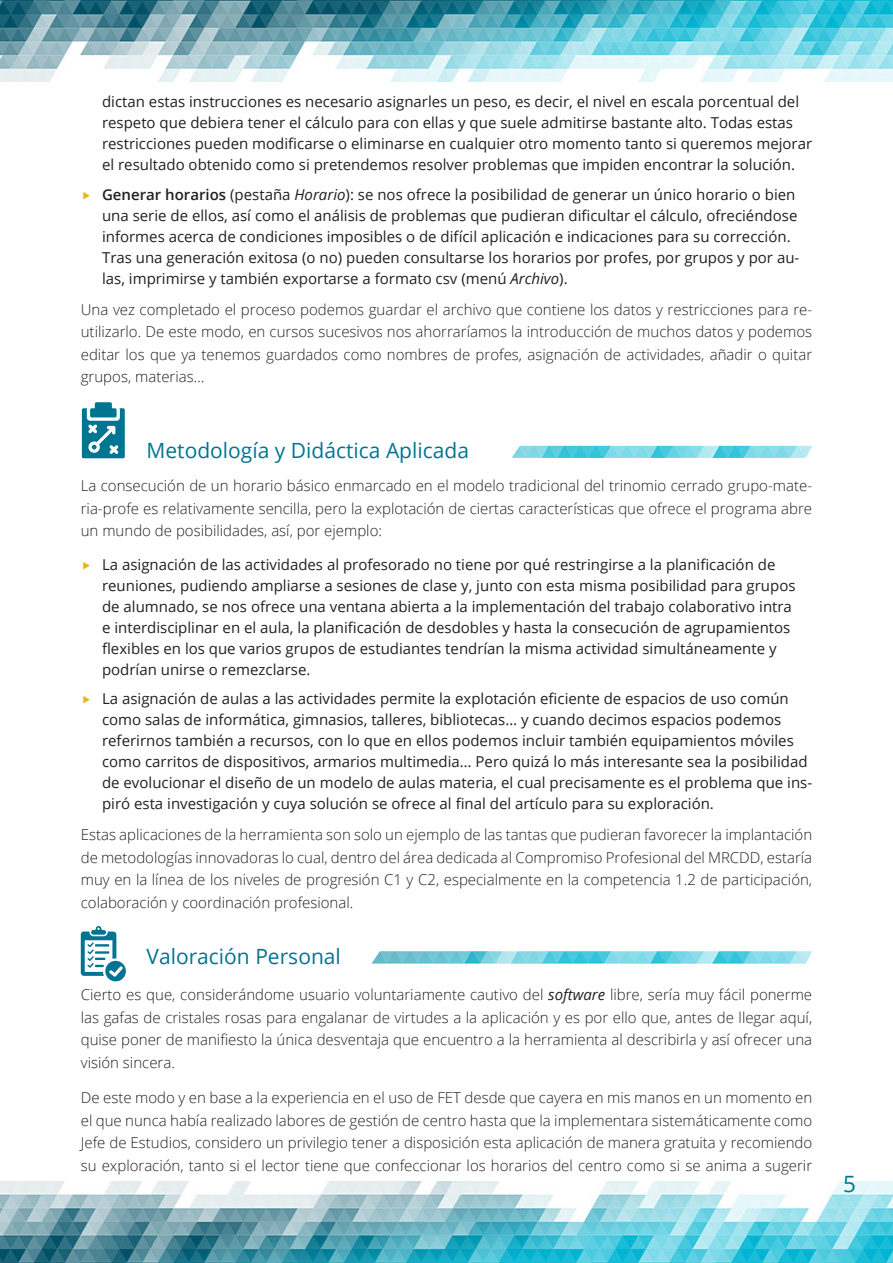
<style>
.page{position:relative;width:893px;height:1263px;background:#fff}
.page>*{position:absolute;margin:0;border:0;box-sizing:border-box;transform-origin:0 0}
.t1{font:22.5px "Open Sans";color:#007591}
.Titulo_sección{font:21px "Open Sans";color:#007591}
.t2{font:15px/21px "Open Sans";color:#231f20}
.base{font:300 15px/22.5px "Open Sans";color:#231f20;text-align:justify}
.s1{font-weight:600}
.s2{font-style:italic}
.s3{font-weight:400;font-style:italic}
</style>
<div class="page">
<img style="left:0;top:0;width:893px;height:81px">
<img style="left:0;top:1182px;width:893px;height:81px">
<svg style="left:82px;top:402px;width:43px;height:56px"></svg>
<img style="left:512px;top:446px;width:300px;height:12px">
<svg style="left:81px;top:926px;width:45px;height:55px"></svg>
<img style="left:371px;top:951px;width:441px;height:13px">
<p class="t2" style="left:102px;top:91px;width:712px">dictan estas instrucciones es necesario asignarles un peso, es decir, el nivel en escala porcentual del respeto que debiera tener el cálculo para con ellas y que suele admitirse bastante alto. Todas estas restricciones pueden modificarse o eliminarse en cualquier otro momento tanto si queremos mejorar el resultado obtenido como si pretendemos resolver problemas que impiden encontrar la solución.</p>
<p class="t2" style="left:102px;top:183px;width:699px"><span class="s1">Generar horarios</span> (pestaña <span class="s2">Horario</span>): se nos ofrece la posibilidad de generar un único horario o bien una serie de ellos, así como el análisis de problemas que pudieran dificultar el cálculo, ofreciéndose informes acerca de condiciones imposibles o de difícil aplicación e indicaciones para su corrección.<br>Tras una generación exitosa (o no) pueden consultarse los horarios por profes, por grupos y por au&shy;las, imprimirse y también exportarse a formato csv (menú <span class="s2">Archivo</span>).</p>
<p class="base" style="left:81px;top:298px;width:733px">Una vez completado el proceso podemos guardar el archivo que contiene los datos y restricciones para re&shy;utilizarlo. De este modo, en cursos sucesivos nos ahorraríamos la introducción de muchos datos y podemos editar los que ya tenemos guardados como nombres de profes, asignación de actividades, añadir o quitar grupos, materias…</p>
<p class="Titulo_sección" style="left:147px;top:436px;width:324px">Metodología y Didáctica Aplicada</p>
<p class="base" style="left:81px;top:474px;width:733px">La consecución de un horario básico enmarcado en el modelo tradicional del trinomio cerrado grupo-mate&shy;ria-profe es relativamente sencilla, pero la explotación de ciertas características que ofrece el programa abre un mundo de posibilidades, así, por ejemplo:</p>
<p class="t2" style="left:102px;top:554px;width:695px">La asignación de las actividades al profesorado no tiene por qué restringirse a la planificación de reuniones, pudiendo ampliarse a sesiones de clase y, junto con esta misma posibilidad para grupos de alumnado, se nos ofrece una ventana abierta a la implementación del trabajo colaborativo intra e interdisciplinar en el aula, la planificación de desdobles y hasta la consecución de agrupamientos flexibles en los que varios grupos de estudiantes tendrían la misma actividad simultáneamente y podrían unirse o remezclarse.</p>
<p class="t2" style="left:102px;top:688px;width:712px">La asignación de aulas a las actividades permite la explotación eficiente de espacios de uso común como salas de informática, gimnasios, talleres, bibliotecas… y cuando decimos espacios podemos referirnos también a recursos, con lo que en ellos podemos incluir también equipamientos móviles como carritos de dispositivos, armarios multimedia… Pero quizá lo más interesante sea la posibilidad de evolucionar el diseño de un modelo de aulas materia, el cual precisamente es el problema que ins&shy;piró esta investigación y cuya solución se ofrece al final del artículo para su exploración.</p>
<p class="base" style="left:81px;top:823px;width:733px">Estas aplicaciones de la herramienta son solo un ejemplo de las tantas que pudieran favorecer la implantación de metodologías innovadoras lo cual, dentro del área dedicada al Compromiso Profesional del MRCDD, estaría muy en la línea de los niveles de progresión C1 y C2, especialmente en la competencia 1.2 de participación, colaboración y coordinación profesional.</p>
<p class="Titulo_sección" style="left:147px;top:942px;width:196px">Valoración Personal</p>
<p class="base" style="left:81px;top:983px;width:733px">Cierto es que, considerándome usuario voluntariamente cautivo del <span class="s3">software</span> libre, sería muy fácil ponerme las gafas de cristales rosas para engalanar de virtudes a la aplicación y es por ello que, antes de llegar aquí, quise poner de manifiesto la única desventaja que encuentro a la herramienta al describirla y así ofrecer una visión sincera.</p>
<p class="base" style="left:81px;top:1086px;width:733px">De este modo y en base a la experiencia en el uso de FET desde que cayera en mis manos en un momento en el que nunca había realizado labores de gestión de centro hasta que la implementara sistemáticamente como Jefe de Estudios, considero un privilegio tener a disposición esta aplicación de manera gratuita y recomiendo su exploración, tanto si el lector tiene que confeccionar los horarios del centro como si se anima a sugerir</p>
<h1 class="t1" style="left:843px;top:1168px;width:14px">5</h1>
</div>
